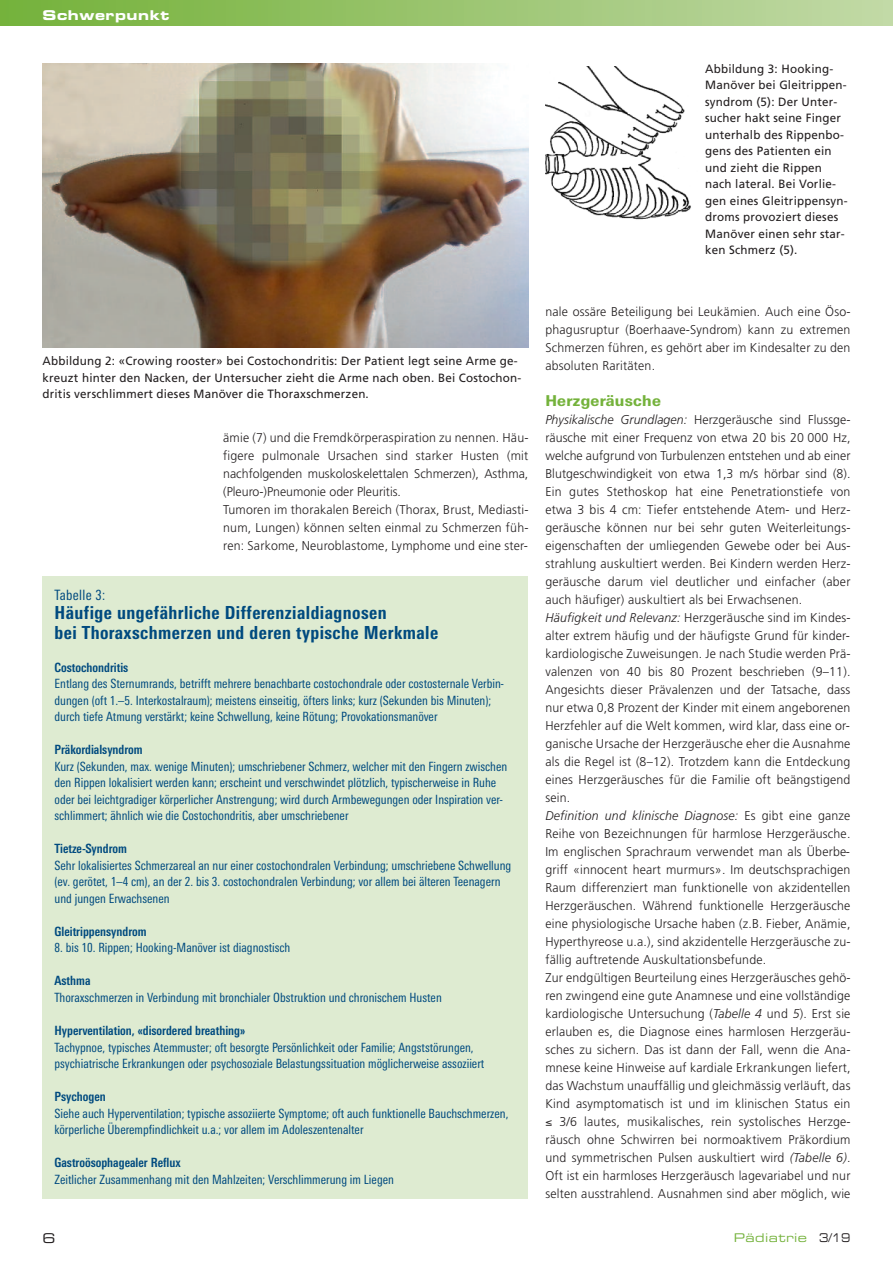
<style>
.page{position:relative;width:893px;height:1263px;background:#fff}
.page>*{position:absolute;margin:0;border:0;box-sizing:border-box;transform-origin:0 0}
.t1{font:800 condensed 18px/19.5px "Linotype Univers";letter-spacing:.025em;color:#004a7f}
.t2{font:800 15px "Linotype Univers Basic";letter-spacing:.02em;color:#74b23b}
.t3{font:condensed 14.25px "Linotype Univers";letter-spacing:.025em;color:#004a7f}
.t4{font:13.5px "Eurostile Bold Extended Two";letter-spacing:.04em;color:#fff}
.t5{font:13.5px "Eurostile Extended Two";color:#231f20}
.t6{font:300 12.75px/18px "Frutiger";letter-spacing:.015em;color:#231f20}
.t7{font:condensed 12.75px/16.5px "Linotype Univers";color:#004a7f}
.t8{font:700 condensed 12.75px "Linotype Univers";color:#004a7f}
.t9{font:12px/16.5px "Frutiger";letter-spacing:.015em;color:#231f20}
.t10{font:12px "Eurostile Extended Two";letter-spacing:.04em;color:#74b23b}
.s1{font-style:italic}
.s2{color:#231f20}
</style>
<div class="page">
<div style="left:0;top:0;width:893px;height:26px;background:linear-gradient(to right,#74b139,#c1d9a6)"></div>
<div style="left:43px;top:576px;width:485px;height:623px;background:#deebd1"></div>
<img style="left:43px;top:64px;width:485px;height:284px">
<img style="left:545px;top:67px;width:146px;height:153px">
<p class="t4" style="left:43px;top:11px;width:129px">Schwerpunkt</p>
<p class="t9" style="left:705px;top:61px;width:144px">Abbildung 3: Hooking-<br>Manöver bei Gleitrippen&shy;syndrom (5): Der Unter&shy;sucher hakt seine Finger unterhalb des Rippenbo&shy;gens des Patienten ein und zieht die Rippen nach lateral. Bei Vorlie&shy;gen eines Gleitrippensyn&shy;droms provoziert dieses<br>Manöver einen sehr star&shy;ken Schmerz (5).</p>
<p class="t9" style="left:43px;top:354px;width:480px">Abbildung 2: «Crowing rooster» bei Costochondritis: Der Patient legt seine Arme ge&shy;kreuzt hinter den Nacken, der Untersucher zieht die Arme nach oben. Bei Costochon&shy;dritis verschlimmert dieses Manöver die Thoraxschmerzen.</p>
<p class="t6" style="left:223px;top:429px;width:307px">ämie (7) und die Fremdkörperaspiration zu nennen. Häu&shy;figere pulmonale Ursachen sind starker Husten (mit nachfolgenden muskoloskelettalen Schmerzen), Asthma, (Pleuro-)Pneumonie oder Pleuritis.<br>Tumoren im thorakalen Bereich (Thorax, Brust, Mediasti&shy;num, Lungen) können selten einmal zu Schmerzen füh&shy;ren: Sarkome, Neuroblastome, Lymphome und eine ster-</p>
<p class="t3" style="left:55px;top:590px;width:52px">Tabelle 3:</p>
<h1 class="t1" style="left:55px;top:605px;width:385px">Häufige ungefährliche Differenzialdiagnosen<br>bei Thoraxschmerzen und deren typische Merkmale</h1>
<p class="t8" style="left:55px;top:663px;width:75px">Costochondritis</p>
<p class="t7" style="left:55px;top:677px;width:451px">Entlang des Sternumrands, betrifft mehrere benachbarte costochondrale oder costosternale Verbin&shy;dungen (oft 1.–5. Interkostalraum); meistens einseitig, öfters links; kurz (Sekunden bis Minuten); durch tiefe Atmung verstärkt; keine Schwellung, keine Rötung; Provokationsmanöver</p>
<p class="t8" style="left:55px;top:745px;width:90px">Präkordialsyndrom</p>
<p class="t7" style="left:55px;top:759px;width:454px">Kurz (Sekunden, max. wenige Minuten); umschriebener Schmerz, welcher mit den Fingern zwischen den Rippen lokalisiert werden kann; erscheint und verschwindet plötzlich, typischerweise in Ruhe oder bei leichtgradiger körperlicher Anstrengung; wird durch Armbewegungen oder Inspiration ver&shy;schlimmert; ähnlich wie die Costochondritis, aber umschriebener</p>
<p class="t8" style="left:55px;top:844px;width:74px">Tietze-Syndrom</p>
<p class="t7" style="left:55px;top:858px;width:458px">Sehr lokalisiertes Schmerzareal an nur einer costochondralen Verbindung; umschriebene Schwellung (ev. gerötet, 1–4 cm), an der 2. bis 3. costochondralen Verbindung; vor allem bei älteren Teenagern und jungen Erwachsenen</p>
<p class="t8" style="left:55px;top:927px;width:94px">Gleitrippensyndrom</p>
<p class="t7" style="left:55px;top:941px;width:237px">8. bis 10. Rippen; Hooking-Manöver ist diagnostisch</p>
<p class="t8" style="left:55px;top:976px;width:38px">Asthma</p>
<p class="t7" style="left:55px;top:990px;width:389px">Thoraxschmerzen in Verbindung mit bronchialer Obstruktion und chronischem Husten</p>
<p class="t8" style="left:55px;top:1026px;width:192px">Hyperventilation, «disordered breathing»</p>
<p class="t7" style="left:55px;top:1040px;width:431px">Tachypnoe, typisches Atemmuster; oft besorgte Persönlichkeit oder Familie; Angststörungen, psychiatrische Erkrankungen oder psychosoziale Belastungssituation möglicherweise assoziiert</p>
<p class="t8" style="left:55px;top:1092px;width:53px">Psychogen</p>
<p class="t7" style="left:55px;top:1106px;width:455px">Siehe auch Hyperventilation; typische assoziierte Symptome; oft auch funktionelle Bauchschmerzen, körperliche Überempfindlichkeit u.a.; vor allem im Adoleszentenalter</p>
<p class="t8" style="left:55px;top:1158px;width:128px">Gastroösophagealer Reflux</p>
<p class="t7" style="left:55px;top:1172px;width:341px">Zeitlicher Zusammenhang mit den Mahlzeiten; Verschlimmerung im Liegen</p>
<p class="t6" style="left:545px;top:303px;width:307px;text-align:justify">nale ossäre Beteiligung bei Leukämien. Auch eine Öso&shy;phagusruptur (Boerhaave-Syndrom) kann zu extremen Schmerzen führen, es gehört aber im Kindesalter zu den absoluten Raritäten.</p>
<p class="t2" style="left:545px;top:395px;width:117px">Herzgeräusche</p>
<p class="t6" style="left:545px;top:411px;width:307px"><span class="s1">Physikalische Grundlagen:</span> Herzgeräusche sind Flussge&shy;räusche mit einer Frequenz von etwa 20 bis 20 000 Hz, welche aufgrund von Turbulenzen entstehen und ab einer Blutgeschwindigkeit von etwa 1,3 m/s hörbar sind (8).<br>Ein gutes Stethoskop hat eine Penetrationstiefe von etwa 3 bis 4 cm: Tiefer entstehende Atem- und Herz&shy;geräusche können nur bei sehr guten Weiterleitungs&shy;eigenschaften der umliegenden Gewebe oder bei Aus&shy;strahlung auskultiert werden. Bei Kindern werden Herz&shy;geräusche darum viel deutlicher und einfacher (aber auch häufiger) auskultiert als bei Erwachsenen.<br><span class="s1">Häufigkeit und Relevanz:</span> Herzgeräusche sind im Kindes&shy;alter extrem häufig und der häufigste Grund für kinder&shy;kardiologische Zuweisungen. Je nach Studie werden Prä&shy;valenzen von 40 bis 80 Prozent beschrieben (9–11).<br>Angesichts dieser Prävalenzen und der Tatsache, dass nur etwa 0,8 Prozent der Kinder mit einem angeborenen Herzfehler auf die Welt kommen, wird klar, dass eine or&shy;ganische Ursache der Herzgeräusche eher die Ausnahme als die Regel ist (8–12). Trotzdem kann die Entdeckung eines Herzgeräusches für die Familie oft beängstigend sein.<br><span class="s1">Definition und klinische Diagnose:</span> Es gibt eine ganze Reihe von Bezeichnungen für harmlose Herzgeräusche.<br>Im englischen Sprachraum verwendet man als Überbe&shy;griff «innocent heart murmurs». Im deutschsprachigen Raum differenziert man funktionelle von akzidentellen Herzgeräuschen. Während funktionelle Herzgeräusche eine physiologische Ursache haben (z.B. Fieber, Anämie, Hyperthyreose u.a.), sind akzidentelle Herzgeräusche zu&shy;fällig auftretende Auskultationsbefunde.<br>Zur endgültigen Beurteilung eines Herzgeräusches gehö&shy;ren zwingend eine gute Anamnese und eine vollständige kardiologische Untersuchung (<span class="s1">Tabelle 4</span> und <span class="s1">5</span>). Erst sie erlauben es, die Diagnose eines harmlosen Herzgeräu&shy;sches zu sichern. Das ist dann der Fall, wenn die Ana&shy;mnese keine Hinweise auf kardiale Erkrankungen liefert, das Wachstum unauffällig und gleichmässig verläuft, das Kind asymptomatisch ist und im klinischen Status ein ≤ 3/6 lautes, musikalisches, rein systolisches Herzge&shy;räusch ohne Schwirren bei normoaktivem Präkordium und symmetrischen Pulsen auskultiert wird <span class="s1">(Tabelle 6)</span>.<br>Oft ist ein harmloses Herzgeräusch lagevariabel und nur selten ausstrahlend. Ausnahmen sind aber möglich, wie</p>
<p class="t5" style="left:43px;top:1233px;width:15px">6</p>
<p class="t10" style="left:734px;top:1233px;width:118px">Pädiatrie <span class="s2">3/19</span></p>
</div>
